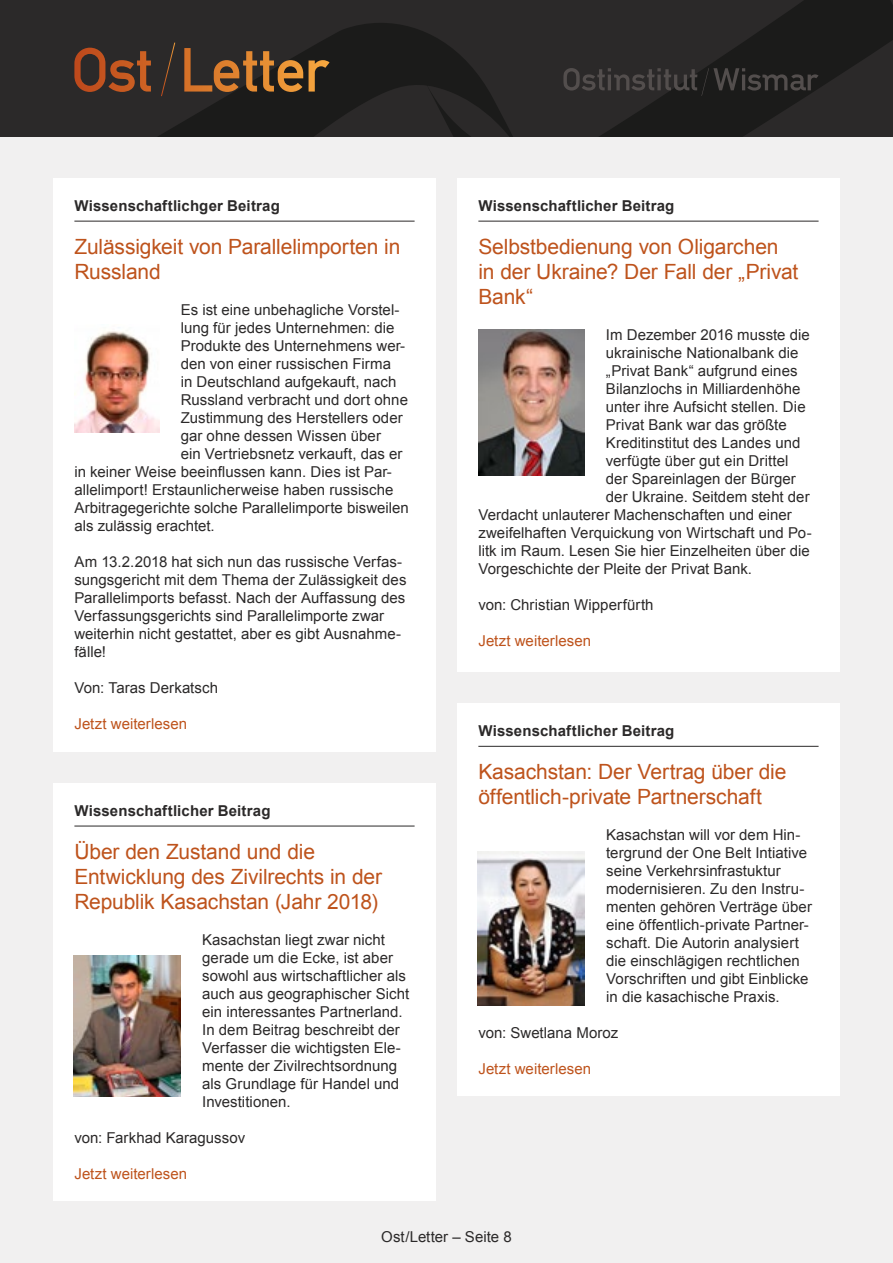
<style>
.page{position:relative;width:893px;height:1263px;background:#f1f0f0}
.page>*{position:absolute;margin:0;border:0;box-sizing:border-box;transform-origin:0 0}
.t1{font:21px/25.2px "Arial";letter-spacing:-.005em;color:#be531c}
.t2{font:15px/18px "Arial";color:#2b2929}
.t3{font:700 15px "Arial";letter-spacing:.01em;color:#2b2929}
.t4{font:15px "Arial";letter-spacing:.005em;color:#be531c}
</style>
<div class="page">
<svg style="left:0;top:0;width:893px;height:136px;background:#262424"></svg>
<svg style="left:74px;top:43px;width:256px;height:53px;background:#583c27"></svg>
<svg style="left:563px;top:68px;width:256px;height:28px;background:#2f2d2d"></svg>
<div style="left:457px;top:179px;width:383px;height:493px;background:#fff"></div>
<hr style="left:478px;top:221px;width:341px;height:1px;background:#2b2929">
<img style="left:478px;top:330px;width:107px;height:146px">
<div style="left:53px;top:783px;width:383px;height:418px;background:#fff"></div>
<hr style="left:74px;top:826px;width:341px;height:1px;background:#2b2929">
<div style="left:457px;top:704px;width:383px;height:392px;background:#fff"></div>
<hr style="left:478px;top:746px;width:341px;height:1px;background:#2b2929">
<img style="left:73px;top:956px;width:108px;height:140px">
<img style="left:477px;top:851px;width:108px;height:154px">
<div style="left:53px;top:179px;width:383px;height:573px;background:#fff"></div>
<hr style="left:74px;top:221px;width:341px;height:1px;background:#2b2929">
<img style="left:74px;top:330px;width:85px;height:102px">
<p class="t3" style="left:74px;top:195px;width:207px">Wissenschaftlichger Beitrag</p>
<h1 class="t1" style="left:74px;top:234px;width:327px">Zulässigkeit von Parallelimporten in<br>Russland</h1>
<p class="t2" style="left:181px;top:301px;width:220px">Es ist eine unbehagliche Vorstel-</p>
<p class="t2" style="left:181px;top:319px;width:215px">lung für jedes Unternehmen: die</p>
<p class="t2" style="left:181px;top:337px;width:226px">Produkte des Unternehmens wer-</p>
<p class="t2" style="left:181px;top:355px;width:212px">den von einer russischen Firma</p>
<p class="t2" style="left:181px;top:373px;width:217px">in Deutschland aufgekauft, nach</p>
<p class="t2" style="left:181px;top:391px;width:229px">Russland verbracht und dort ohne</p>
<p class="t2" style="left:181px;top:409px;width:223px">Zustimmung des Herstellers oder</p>
<p class="t2" style="left:181px;top:427px;width:202px">gar ohne dessen Wissen über</p>
<p class="t2" style="left:181px;top:445px;width:223px">ein Vertriebsnetz verkauft, das er</p>
<p class="t2" style="left:74px;top:463px;width:319px">in keiner Weise beeinflussen kann. Dies ist Par-</p>
<p class="t2" style="left:74px;top:481px;width:321px">allelimport! Erstaunlicherweise haben russische</p>
<p class="t2" style="left:74px;top:499px;width:336px">Arbitragegerichte solche Parallelimporte bisweilen</p>
<p class="t2" style="left:74px;top:517px;width:142px">als zulässig erachtet.</p>
<p class="t2" style="left:74px;top:553px;width:334px">Am 13.2.2018 hat sich nun das russische Verfas&shy;sungsgericht mit dem Thema der Zulässigkeit des Parallelimports befasst. Nach der Auffassung des Verfassungsgerichts sind Parallelimporte zwar weiterhin nicht gestattet, aber es gibt Ausnahme&shy;fälle!</p>
<p class="t2" style="left:74px;top:679px;width:145px">Von: Taras Derkatsch</p>
<p class="t4" style="left:74px;top:714px;width:114px">Jetzt weiterlesen</p>
<p class="t3" style="left:74px;top:800px;width:198px">Wissenschaftlicher Beitrag</p>
<h1 class="t1" style="left:74px;top:839px;width:309px">Über den Zustand und die<br>Entwicklung des Zivilrechts in der<br>Republik Kasachstan (Jahr 2018)</h1>
<p class="t2" style="left:202px;top:931px;width:209px">Kasachstan liegt zwar nicht gerade um die Ecke, ist aber sowohl aus wirtschaftlicher als auch aus geographischer Sicht ein interessantes Partnerland.<br>In dem Beitrag beschreibt der<br>Verfasser die wichtigsten Ele&shy;mente der Zivilrechtsordnung als Grundlage für Handel und<br>Investitionen.</p>
<p class="t2" style="left:74px;top:1129px;width:172px">von: Farkhad Karagussov</p>
<p class="t4" style="left:74px;top:1164px;width:114px">Jetzt weiterlesen</p>
<p class="t3" style="left:478px;top:195px;width:198px">Wissenschaftlicher Beitrag</p>
<h1 class="t1" style="left:478px;top:234px;width:322px">Selbstbedienung von Oligarchen in der Ukraine? Der Fall der „Privat<br>Bank“</h1>
<p class="t2" style="left:606px;top:326px;width:205px">Im Dezember 2016 musste die</p>
<p class="t2" style="left:606px;top:344px;width:194px">ukrainische Nationalbank die</p>
<p class="t2" style="left:606px;top:362px;width:193px">„Privat Bank“ aufgrund eines</p>
<p class="t2" style="left:606px;top:380px;width:196px">Bilanzlochs in Milliardenhöhe</p>
<p class="t2" style="left:606px;top:398px;width:201px">unter ihre Aufsicht stellen. Die</p>
<p class="t2" style="left:606px;top:416px;width:182px">Privat Bank war das größte</p>
<p class="t2" style="left:606px;top:434px;width:196px">Kreditinstitut des Landes und</p>
<p class="t2" style="left:606px;top:452px;width:184px">verfügte über gut ein Drittel</p>
<p class="t2" style="left:606px;top:470px;width:192px">der Spareinlagen der Bürger</p>
<p class="t2" style="left:606px;top:488px;width:205px">der Ukraine. Seitdem steht der</p>
<p class="t2" style="left:478px;top:506px;width:315px">Verdacht unlauterer Machenschaften und einer</p>
<p class="t2" style="left:478px;top:524px;width:335px">zweifelhaften Verquickung von Wirtschaft und Po-</p>
<p class="t2" style="left:478px;top:542px;width:333px">litk im Raum. Lesen Sie hier Einzelheiten über die</p>
<p class="t2" style="left:478px;top:560px;width:275px">Vorgeschichte der Pleite der Privat Bank.</p>
<p class="t2" style="left:478px;top:596px;width:177px">von: Christian Wipperfürth</p>
<p class="t4" style="left:478px;top:631px;width:114px">Jetzt weiterlesen</p>
<p class="t3" style="left:478px;top:721px;width:198px">Wissenschaftlicher Beitrag</p>
<h1 class="t1" style="left:478px;top:759px;width:310px">Kasachstan: Der Vertrag über die öffentlich-private Partnerschaft</h1>
<p class="t2" style="left:606px;top:826px;width:207px">Kasachstan will vor dem Hin&shy;tergrund der One Belt Intiative seine Verkehrsinfrastuktur modernisieren. Zu den Instru&shy;menten gehören Verträge über eine öffentlich-private Partner&shy;schaft. Die Autorin analysiert die einschlägigen rechtlichen<br>Vorschriften und gibt Einblicke in die kasachische Praxis.</p>
<p class="t2" style="left:478px;top:1024px;width:142px">von: Swetlana Moroz</p>
<p class="t4" style="left:478px;top:1059px;width:114px">Jetzt weiterlesen</p>
<p class="t2" style="left:381px;top:1227px;width:132px">Ost/Letter – Seite 8</p>
</div>
